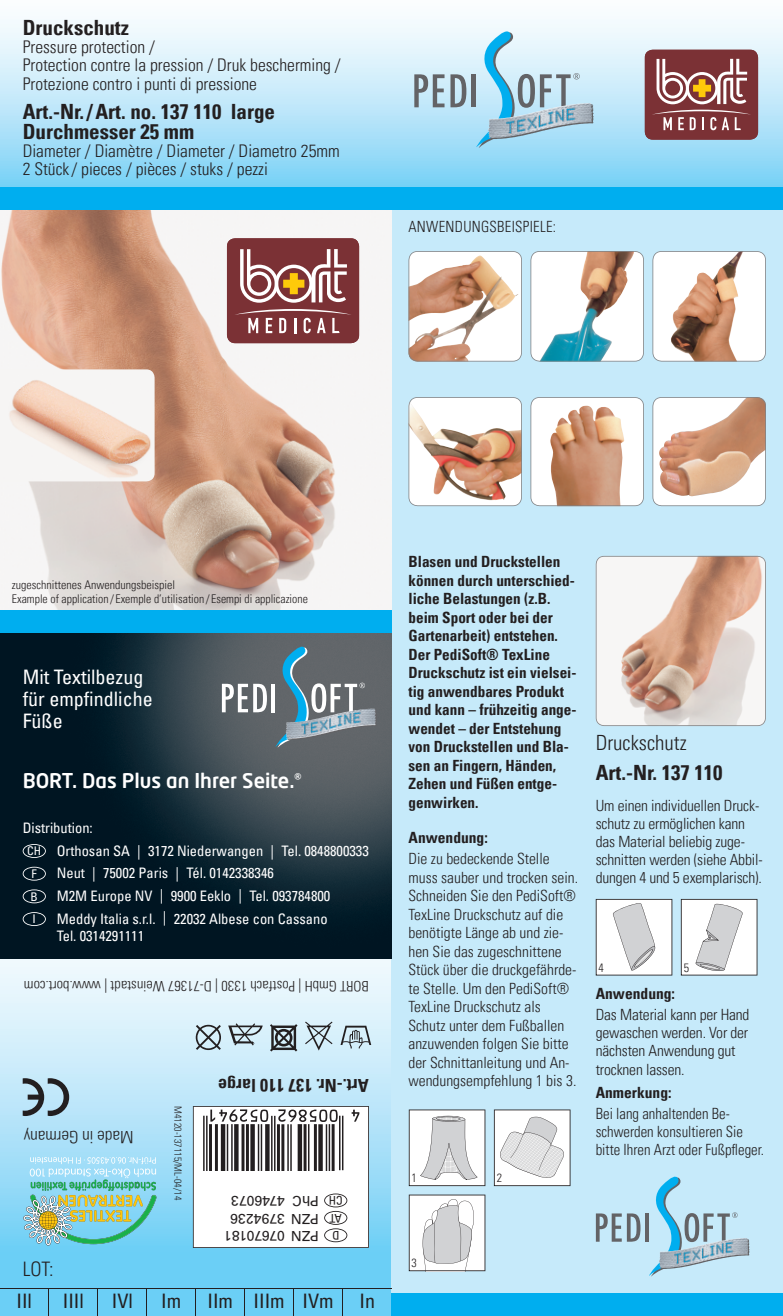
<style>
.page{position:relative;width:783px;height:1316px;background:#fff}
.page>*{position:absolute;margin:0;border:0;box-sizing:border-box;transform-origin:0 0}
.t1{font:700 condensed 21px/20px "Univers LT Std";color:#231f20}
.t2{font:300 condensed 21px "Univers LT Std";color:#231f20}
.t3{font:condensed 20px/22px "Univers LT Std";color:#fff}
.t4{font:500 20px "Neo Tech Pro";color:#fff}
.t5{font:condensed 20px "Univers LT Std";color:#231f20}
.t6{font:300 condensed 20px "Univers LT Std";color:#231f20}
.t7{font:700 condensed 18px "Univers LT Std";color:#231f20}
.t8{font:300 condensed 17.6px/18.6px "Univers LT Std";color:#231f20}
.t9{font:300 condensed 17px "Univers LT Std";color:#231f20}
.t10{font:300 condensed 15.6px/18.6px "Univers LT Std";color:#231f20}
.t11{font:700 condensed 15.6px/18.6px "Univers LT Std";color:#231f20}
.t12{font:300 condensed 15.6px/18px "Univers LT Std";color:#231f20;scale:.95 1}
.t13{font:300 condensed 15.4px "Univers LT Std";letter-spacing:.02em;color:#231f20;scale:.95 1}
.t14{font:condensed 14.4px/22.6px "Univers LT Std";color:#fff}
.t15{font:300 condensed 14.4px "Univers LT Std";color:#231f20}
.t16{font:14px/17.4px "Univers LT Std";color:#231f20}
.t17{font:300 condensed 12px/14px "Univers LT Std";color:#231f20}
.t18{font:condensed 12px/22.6px "Univers LT Std";color:#fff}
.t19{font:condensed 12px/17.4px "Univers LT Std";color:#231f20}
.t20{font:300 condensed 10px "Univers LT Std";color:#231f20}
</style>
<div class="page">
<svg style="left:0;top:958px;width:391px;height:357px;background:#afe1f7"></svg>
<svg style="left:0;top:19px;width:782px;height:168px;background:#bbe6f9"></svg>
<div style="left:391px;top:187px;width:391px;height:1128px;background:#c6eafa"></div>
<img style="left:0;top:210px;width:391px;height:399px">
<svg style="left:227px;top:238px;width:132px;height:105px;background:#945857"></svg>
<svg style="left:645px;top:50px;width:112px;height:90px;background:#935756"></svg>
<div style="left:0;top:629px;width:391px;height:329px;background:#001522"></div>
<img style="left:12px;top:632px;width:379px;height:289px">
<div style="left:0;top:187px;width:782px;height:23px;background:#00aeef"></div>
<div style="left:0;top:609px;width:391px;height:23px;background:#00aeef"></div>
<div style="left:391px;top:1293px;width:391px;height:22px;background:#00aeef"></div>
<svg style="left:23px;top:1078px;width:46px;height:37px;background:#849ca7"></svg>
<svg style="left:23px;top:844px;width:23px;height:13px"></svg>
<svg style="left:23px;top:866px;width:23px;height:14px"></svg>
<svg style="left:23px;top:889px;width:23px;height:14px"></svg>
<svg style="left:23px;top:912px;width:23px;height:14px"></svg>
<svg style="left:595px;top:898px;width:77px;height:77px;background:#e5e6e7"></svg>
<svg style="left:680px;top:898px;width:77px;height:77px;background:#e4e5e6"></svg>
<svg style="left:595px;top:556px;width:170px;height:170px;background:#dfcabf"></svg>
<svg style="left:222px;top:683px;width:45px;height:29px"></svg>
<hr style="left:271px;top:683px;width:4px;height:29px;background:#fff">
<svg style="left:275px;top:646px;width:102px;height:101px;background:#67777f"></svg>
<img style="left:285px;top:708px;width:84px;height:30px">
<svg style="left:450px;top:74px;width:16px;height:33px"></svg>
<svg style="left:414px;top:74px;width:30px;height:33px"></svg>
<div style="left:471px;top:74px;width:5px;height:33px;background:#636366"></div>
<svg style="left:476px;top:31px;width:117px;height:117px;background:#b8ddec"></svg>
<img style="left:488px;top:103px;width:97px;height:35px">
<svg style="left:595px;top:1213px;width:45px;height:28px"></svg>
<svg style="left:645px;top:1213px;width:3px;height:28px"></svg>
<svg style="left:649px;top:1176px;width:100px;height:100px"></svg>
<img style="left:659px;top:1238px;width:83px;height:29px">
<hr style="left:0;top:1287px;width:49px;height:1px;background:#231f20">
<hr style="left:49px;top:1287px;width:49px;height:1px;background:#231f20">
<svg style="left:48px;top:1288px;width:1px;height:27px"></svg>
<hr style="left:98px;top:1287px;width:49px;height:1px;background:#231f20">
<svg style="left:97px;top:1288px;width:1px;height:27px"></svg>
<hr style="left:147px;top:1287px;width:49px;height:1px;background:#231f20">
<svg style="left:146px;top:1288px;width:1px;height:27px"></svg>
<hr style="left:196px;top:1287px;width:48px;height:1px;background:#231f20">
<svg style="left:195px;top:1288px;width:1px;height:27px"></svg>
<hr style="left:244px;top:1287px;width:49px;height:1px;background:#231f20">
<svg style="left:244px;top:1288px;width:1px;height:27px"></svg>
<hr style="left:293px;top:1287px;width:49px;height:1px;background:#231f20">
<svg style="left:293px;top:1288px;width:1px;height:27px"></svg>
<hr style="left:342px;top:1287px;width:49px;height:1px;background:#231f20">
<svg style="left:342px;top:1288px;width:1px;height:27px"></svg>
<img style="left:0;top:369px;width:154px;height:112px">
<svg style="left:270px;top:1024px;width:27px;height:27px"></svg>
<svg style="left:228px;top:1023px;width:34px;height:22px"></svg>
<svg style="left:196px;top:1024px;width:25px;height:25px"></svg>
<svg style="left:305px;top:1021px;width:27px;height:29px"></svg>
<svg style="left:340px;top:1025px;width:31px;height:23px"></svg>
<svg style="left:408px;top:251px;width:114px;height:110px;background:#e1cabd"></svg>
<svg style="left:408px;top:397px;width:114px;height:109px;background:#dfc8bb"></svg>
<svg style="left:530px;top:251px;width:113px;height:110px;background:#cbd4d2"></svg>
<svg style="left:530px;top:397px;width:113px;height:109px;background:#dfc4b3"></svg>
<svg style="left:652px;top:251px;width:113px;height:110px;background:#dfcbc0"></svg>
<svg style="left:652px;top:397px;width:113px;height:109px;background:#e0c3b2"></svg>
<svg style="left:408px;top:1109px;width:77px;height:76px;background:#e2e3e4"></svg>
<svg style="left:408px;top:1194px;width:77px;height:76px;background:#e2e3e4"></svg>
<svg style="left:494px;top:1109px;width:76px;height:76px;background:#e7e7e8"></svg>
<svg style="left:193px;top:1106px;width:176px;height:141px"></svg>
<hr style="left:206px;top:1115px;width:1px;height:55px;background:#231f20">
<hr style="left:203px;top:1115px;width:1px;height:55px;background:#231f20">
<svg style="left:23px;top:1157px;width:133px;height:88px;background:#92ccc8"></svg>
<h1 class="t1" style="left:23px;top:17px;width:108px">Druckschutz</h1>
<p class="t8" style="left:23px;top:38px;width:319px">Pressure protection /<br>Protection contre la pression / Druk bescherming /<br>Protezione contro i punti di pressione</p>
<h1 class="t1" style="left:23px;top:101px;width:254px">Art.-Nr. / Art. no. 137 110 large<br>Durchmesser 25 mm</h1>
<p class="t8" style="left:23px;top:141px;width:318px;line-height:18px">Diameter / Diamètre / Diameter / Diametro 25mm<br>2 Stück / pieces / pièces / stuks / pezzi</p>
<p class="t13" style="left:408px;top:218px;width:157px">ANWENDUNGSBEISPIELE:</p>
<p class="t17" style="left:12px;top:577px;width:297px">zugeschnittenes Anwendungsbeispiel<br>Example of application / Exemple d’utilisation / Esempi di applicazione</p>
<p class="t3" style="left:23px;top:665px;width:131px">Mit Textilbezug für empfindliche<br>Füße</p>
<p class="t4" style="left:23px;top:768px;width:280px">BORT. Das Plus an Ihrer Seite.<sup>®</sup></p>
<p class="t14" style="left:57px;top:816px;width:313px;text-indent:-34px">Distribution:<br>Orthosan SA | 3172 Niederwangen | Tel. 0848800333<br>Neut | 75002 Paris | Tél. 0142338346<br>M2M Europe NV | 9900 Eeklo | Tel. 093784800<br>Meddy Italia s.r.l. | 22032 Albese con Cassano</p>
<p class="t14" style="left:57px;top:924px;width:89px">Tel. 0314291111</p>
<p class="t18" style="left:27px;top:839px;width:15px">CH<br>F<br>B<br>I</p>
<p class="t15" style="left:369px;top:995px;width:346px;rotate:-180deg">BORT GmbH | Postfach 1330 | D-71367 Weinstadt | www.bort.com</p>
<p class="t9" style="left:133px;top:1146px;width:111px;rotate:-180deg">Made in Germany</p>
<p class="t6" style="left:23px;top:1257px;width:32px">LOT:</p>
<p class="t20" style="left:184px;top:1106px;width:95px;rotate:90deg">M4120-137115/ML-04/14</p>
<p class="t7" style="left:369px;top:1096px;width:152px;rotate:-180deg">Art.-Nr. 137 110 large</p>
<p class="t16" style="left:319px;top:1244px;width:96px;rotate:-180deg">PZN 07670181<br>PZN 3794236<br>PhC 4746073</p>
<p class="t19" style="left:342px;top:1244px;width:15px;rotate:-180deg">D<br>AT<br>CH</p>
<p class="t5" style="left:16px;top:1288px;width:17px">IIl</p>
<p class="t5" style="left:63px;top:1288px;width:23px">IIIl</p>
<p class="t5" style="left:112px;top:1288px;width:23px">IVl</p>
<p class="t5" style="left:161px;top:1288px;width:21px">Im</p>
<p class="t5" style="left:207px;top:1288px;width:128px">IIm IIIm IVm</p>
<p class="t5" style="left:359px;top:1288px;width:17px">In</p>
<p class="t11" style="left:408px;top:552px;width:169px">Blasen und Druckstellen können durch unterschied&shy;liche Belastungen (z.B. beim Sport oder bei der<br>Gartenarbeit) entstehen.<br>Der PediSoft® TexLine<br>Druckschutz ist ein vielsei&shy;tig anwendbares Produkt und kann – frühzeitig ange&shy;wendet – der Entstehung von Druckstellen und Bla&shy;sen an Fingern, Händen,<br>Zehen und Füßen entge&shy;genwirken.</p>
<p class="t11" style="left:408px;top:827px;width:81px">Anwendung:</p>
<p class="t10" style="left:408px;top:849px;width:171px">Die zu bedeckende Stelle muss sauber und trocken sein.<br>Schneiden Sie den PediSoft®<br>TexLine Druckschutz auf die benötigte Länge ab und zie&shy;hen Sie das zugeschnittene<br>Stück über die druckgefährde&shy;te Stelle. Um den PediSoft®<br>TexLine Druckschutz als<br>Schutz unter dem Fußballen anzuwenden folgen Sie bitte der Schnittanleitung und An&shy;wendungsempfehlung 1 bis 3.</p>
<p class="t17" style="left:411px;top:1170px;width:7px">1</p>
<p class="t17" style="left:496px;top:1170px;width:7px">2</p>
<h1 class="t2" style="left:595px;top:729px;width:92px">Druckschutz</h1>
<h1 class="t1" style="left:595px;top:762px;width:128px">Art.-Nr. 137 110</h1>
<p class="t10" style="left:595px;top:796px;width:168px">Um einen individuellen Druck&shy;schutz zu ermöglichen kann das Material beliebig zuge&shy;schnitten werden (siehe Abbil&shy;dungen 4 und 5 exemplarisch).</p>
<p class="t17" style="left:598px;top:960px;width:7px">4</p>
<p class="t17" style="left:683px;top:960px;width:7px">5</p>
<p class="t11" style="left:595px;top:984px;width:81px">Anwendung:</p>
<p class="t10" style="left:595px;top:1005px;width:155px">Das Material kann per Hand gewaschen werden. Vor der nächsten Anwendung gut trocknen lassen.</p>
<p class="t11" style="left:595px;top:1083px;width:77px">Anmerkung:</p>
<p class="t12" style="left:595px;top:1104px;width:179px">Bei lang anhaltenden Be&shy;schwerden konsultieren Sie bitte Ihren Arzt oder Fußpfleger.</p>
<p class="t17" style="left:411px;top:1255px;width:7px">3</p>
</div>
